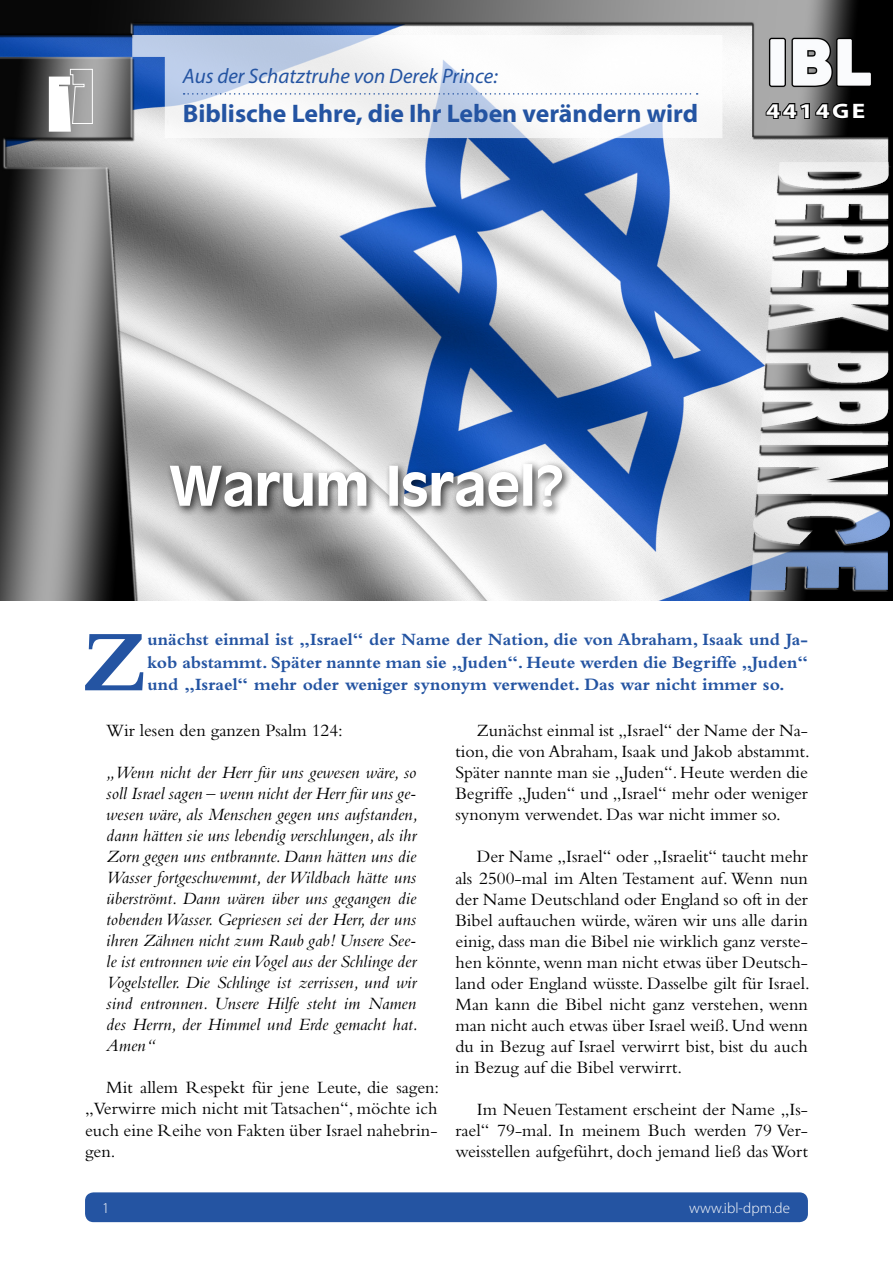
<style>
.page{position:relative;width:893px;height:1263px;background:#fff}
.page>*{position:absolute;margin:0;border:0;box-sizing:border-box;transform-origin:0 0}
.t1{font:700 90.3px "Bembo";color:#2454a2}
.t2{font:60px "Antique Olive Bold";color:#fff}
.t3{font:700 25.5px "Myriad Pro";color:#2454a2}
.t4{font:italic 21px "Myriad Pro";color:#2454a2}
.t5{font:700 21px "Myriad Pro";letter-spacing:.1em;color:#fff;scale:1.2 1}
.t6{font:18px/21px "Bembo";color:#000;text-align:justify}
.t7{font:italic 18px/21px "Bembo";color:#000;text-align:justify}
.t8{font:700 18px/22.5px "Bembo";color:#2454a2;text-align:justify}
.t9{font:300 15px "Myriad Pro";color:#fff}
</style>
<div class="page">
<div style="left:85px;top:1192px;width:723px;height:30px;background:#2454a2;border-radius:9px"></div>
<img style="left:0;top:0;width:893px;height:601px">
<div style="left:166px;top:459px;width:407px;height:59px;background:#000;opacity:.75"></div>
<svg style="left:49px;top:68px;width:818px;height:64px"></svg>
<p class="t4" style="left:183px;top:63px;width:316px">Aus der Schatztruhe von Derek Prince:</p>
<h3 class="t3" style="left:183px;top:97px;width:517px">Biblische Lehre, die Ihr Leben verändern wird</h3>
<p class="t5" style="left:766px;top:97px;width:84px">4414GE</p>
<h2 class="t2" style="left:169px;top:451px;width:397px">Warum Israel?</h2>
<h1 class="t1" style="left:80px;top:612px;width:69px">Z</h1>
<p class="t8" style="left:148px;top:628px;width:662px">unächst einmal ist „Israel“ der Name der Nation, die von Abraham, Isaak und Ja&shy;kob abstammt. Später nannte man sie „Juden“. Heute werden die Begriffe „Juden“ und „Israel“ mehr oder weniger synonym verwendet. Das war nicht immer so.</p>
<p class="t6" style="left:106px;top:720px;width:238px">Wir lesen den ganzen Psalm 124:</p>
<p class="t7" style="left:106px;top:762px;width:313px">„Wenn nicht der Herr für uns gewesen wäre, so soll Israel sagen – wenn nicht der Herr für uns ge&shy;wesen wäre, als Menschen gegen uns aufstanden, dann hätten sie uns lebendig verschlungen, als ihr Zorn gegen uns entbrannte. Dann hätten uns die Wasser fortgeschwemmt, der Wildbach hätte uns überströmt. Dann wären über uns gegangen die tobenden Wasser. Gepriesen sei der Herr, der uns ihren Zähnen nicht zum Raub gab! Unsere See&shy;le ist entronnen wie ein Vogel aus der Schlinge der Vogelsteller. Die Schlinge ist zerrissen, und wir sind entronnen. Unsere Hilfe steht im Namen des Herrn, der Himmel und Erde gemacht hat.<br>Amen“</p>
<p class="t6" style="left:85px;top:1077px;width:356px;text-indent:21px">Mit allem Respekt für jene Leute, die sagen: „Verwirre mich nicht mit Tatsachen“, möchte ich euch eine Reihe von Fakten über Israel nahebrin&shy;gen.</p>
<p class="t6" style="left:455px;top:720px;width:356px;text-indent:21px">Zunächst einmal ist „Israel“ der Name der Na&shy;tion, die von Abraham, Isaak und Jakob abstammt.<br>Später nannte man sie „Juden“. Heute werden die Begriffe „Juden“ und „Israel“ mehr oder weniger synonym verwendet. Das war nicht immer so.</p>
<p class="t6" style="left:455px;top:846px;width:356px;text-indent:21px">Der Name „Israel“ oder „Israelit“ taucht mehr als 2500-mal im Alten Testament auf. Wenn nun der Name Deutschland oder England so oft in der Bibel auftauchen würde, wären wir uns alle darin einig, dass man die Bibel nie wirklich ganz verste&shy;hen könnte, wenn man nicht etwas über Deutsch&shy;land oder England wüsste. Dasselbe gilt für Israel.<br>Man kann die Bibel nicht ganz verstehen, wenn man nicht auch etwas über Israel weiß. Und wenn du in Bezug auf Israel verwirrt bist, bist du auch in Bezug auf die Bibel verwirrt.</p>
<p class="t6" style="left:455px;top:1098px;width:354px;text-indent:21px">Im Neuen Testament erscheint der Name „Is&shy;rael“ 79-mal. In meinem Buch werden 79 Ver&shy;weisstellen aufgeführt, doch jemand ließ das Wort</p>
<p class="t9" style="left:102px;top:1200px;width:9px">1</p>
<p class="t9" style="left:689px;top:1200px;width:102px">www.ibl-dpm.de</p>
</div>
